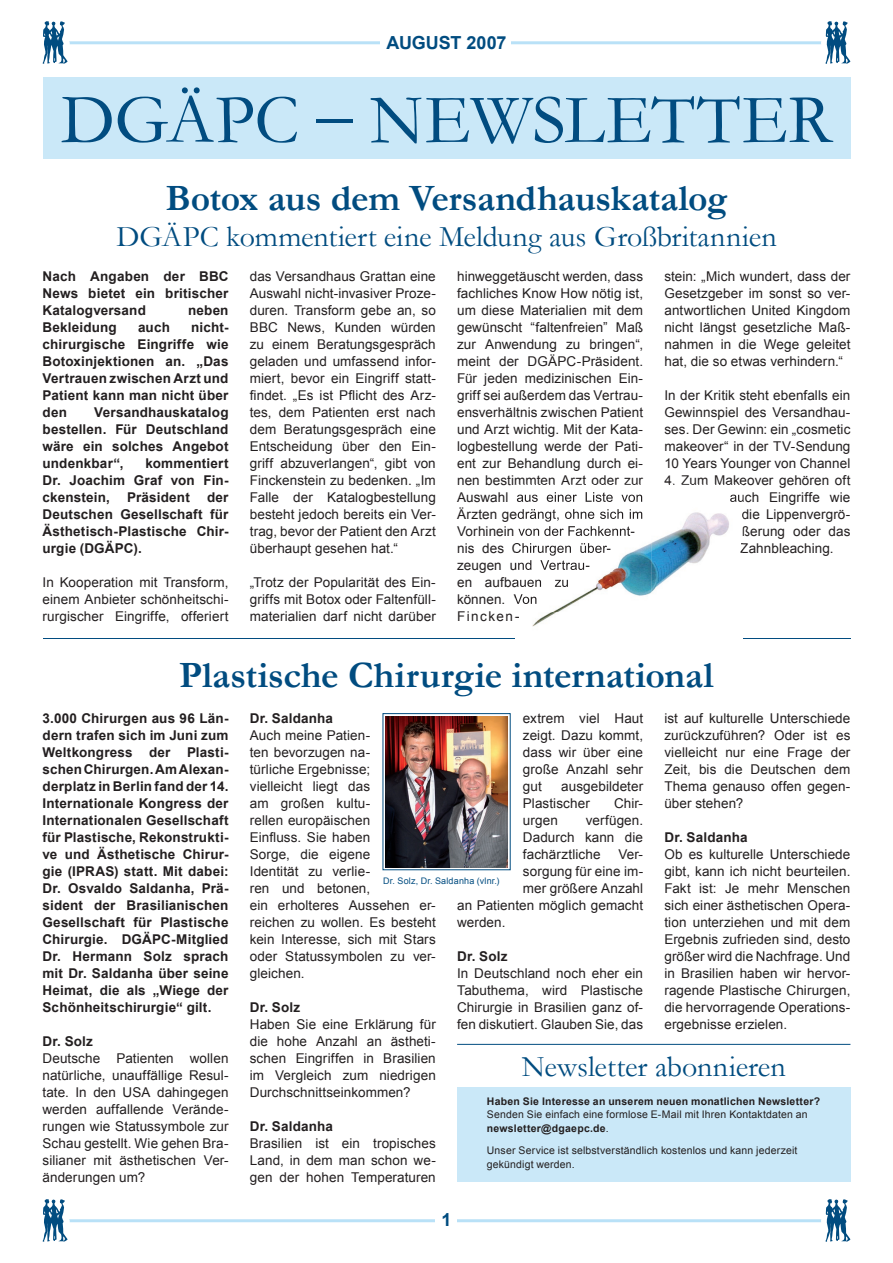
<style>
.page{position:relative;width:893px;height:1263px;background:#fff}
.page>*{position:absolute;margin:0;border:0;box-sizing:border-box;transform-origin:0 0}
.t1{font:70.5px "Garamond";letter-spacing:-.005em;color:#014c80}
.t2{font:600 37.5px "Garamond";letter-spacing:-.005em;color:#014c80}
.t3{font:30px "Garamond";color:#014c80}
.t4{font:700 18px "Arial";letter-spacing:-.01em;color:#014c80}
.t5{font:13.5px/17px "Arial";letter-spacing:.005em;color:#231f20;text-align:justify}
.t6{font:700 13.5px/17px "Arial";letter-spacing:.015em;color:#231f20;text-align:justify}
.t7{font:10.5px/13.5px "Arial";letter-spacing:.015em;color:#231f20}
.t8{font:700 10.5px "Arial";letter-spacing:.02em;color:#231f20}
.t9{font:9px "Arial";letter-spacing:.02em;color:#014c80}
.s1{font-weight:700}
</style>
<div class="page">
<div style="left:43px;top:78px;width:807px;height:81px;background:#cae8f8"></div>
<svg style="left:511px;top:21px;width:339px;height:43px"></svg>
<svg style="left:42px;top:21px;width:338px;height:43px"></svg>
<img style="left:386px;top:716px;width:122px;height:152px">
<svg style="left:457px;top:1199px;width:393px;height:43px"></svg>
<svg style="left:42px;top:1199px;width:393px;height:43px"></svg>
<hr style="left:43px;top:638px;width:807px;height:1px;background:#014c80">
<img style="left:532px;top:512px;width:197px;height:115px">
<img style="left:516px;top:492px;width:127px;height:10px">
<img style="left:516px;top:509px;width:127px;height:13px">
<img style="left:518px;top:526px;width:116px;height:10px">
<img style="left:516px;top:543px;width:94px;height:13px">
<img style="left:516px;top:560px;width:73px;height:13px">
<img style="left:516px;top:577px;width:53px;height:10px">
<img style="left:516px;top:594px;width:21px;height:10px">
<svg style="left:730px;top:494px;width:13px;height:24px"></svg>
<img style="left:516px;top:638px;width:226px;height:1px">
<div style="left:457px;top:1087px;width:393px;height:95px;background:#cae8f8"></div>
<hr style="left:457px;top:1044px;width:393px;height:1px;background:#014c80">
<h3 class="t4" style="left:387px;top:31px;width:121px">AUGUST 2007</h3>
<h1 class="t1" style="left:61px;top:72px;width:773px">DGÄPC – NEWSLETTER</h1>
<h2 class="t2" style="left:165px;top:172px;width:564px">Botox aus dem Versandhauskatalog</h2>
<h3 class="t3" style="left:116px;top:216px;width:662px">DGÄPC kommentiert eine Meldung aus Großbritannien</h3>
<p class="t5" style="left:250px;top:268px;width:188px">das Versandhaus Grattan eine Auswahl nicht-invasiver Proze&shy;duren. Transform gebe an, so BBC News, Kunden würden zu einem Beratungsgespräch geladen und umfassend infor&shy;miert, bevor ein Eingriff statt&shy;findet. „Es ist Pflicht des Arz&shy;tes, dem Patienten erst nach dem Beratungsgespräch eine Entscheidung über den Ein&shy;griff abzuverlangen“, gibt von Finckenstein zu bedenken. „Im Falle der Katalogbestellung besteht jedoch bereits ein Ver&shy;trag, bevor der Patient den Arzt überhaupt gesehen hat.“</p>
<p class="t5" style="left:250px;top:574px;width:187px">„Trotz der Popularität des Ein&shy;griffs mit Botox oder Faltenfüll&shy;materialien darf nicht darüber</p>
<p class="t6" style="left:43px;top:268px;width:188px">Nach Angaben der BBC News bietet ein britischer Katalogversand</p>
<p class="t5" style="left:664px;top:268px;width:188px">stein: „Mich wundert, dass der Gesetzgeber im sonst so ver&shy;antwortlichen United Kingdom nicht längst gesetzliche Maß&shy;nahmen in die Wege geleitet hat, die so etwas verhindern.“</p>
<p class="t5" style="left:664px;top:387px;width:187px">In der Kritik steht ebenfalls ein Gewinnspiel des Versandhau&shy;ses. Der Gewinn: ein „cosmetic makeover“ in der TV-Sendung 10 Years Younger von Channel</p>
<p class="t5" style="left:664px;top:472px;width:188px">4. Zum Makeover gehören oft</p>
<p class="t5" style="left:730px;top:489px;width:122px">auch Eingriffe wie</p>
<p class="t5" style="left:742px;top:506px;width:110px">die Lippenvergrö-</p>
<p class="t5" style="left:742px;top:523px;width:110px">ßerung oder das</p>
<p class="t5" style="left:740px;top:540px;width:95px">Zahnbleaching.</p>
<p class="t5" style="left:457px;top:268px;width:188px">hinweggetäuscht werden, dass fachliches Know How nötig ist, um diese Materialien mit dem gewünscht “faltenfreien” Maß zur Anwendung zu bringen“, meint der DGÄPC-Präsident.<br>Für jeden medizinischen Ein&shy;griff sei außerdem das Vertrau&shy;ensverhältnis zwischen Patient und Arzt wichtig. Mit der Kata&shy;logbestellung werde der Pati&shy;ent zur Behandlung durch ei&shy;nen bestimmten Arzt oder zur</p>
<p class="t6" style="left:188px;top:302px;width:42px">neben</p>
<p class="t6" style="left:43px;top:319px;width:188px;text-indent:149px">nicht&shy;chirurgische Eingriffe wie Botoxinjektionen an. „Das Vertrauen zwischen Arzt und Patient kann man nicht über den</p>
<p class="t6" style="left:43px;top:319px;width:76px">Bekleidung</p>
<p class="t6" style="left:138px;top:319px;width:33px">auch</p>
<p class="t6" style="left:43px;top:404px;width:188px;text-indent:52px">Versandhauskatalog bestellen. Für Deutschland wäre ein solches Angebot undenkbar“,</p>
<p class="t6" style="left:43px;top:455px;width:188px;text-indent:103px">kommentiert Dr. Joachim Graf von Fin&shy;ckenstein,</p>
<p class="t6" style="left:127px;top:489px;width:64px">Präsident</p>
<p class="t6" style="left:43px;top:489px;width:188px;text-indent:165px">der Deutschen Gesellschaft für Ästhetisch-Plastische Chir&shy;urgie (DGÄPC).</p>
<p class="t5" style="left:43px;top:574px;width:188px">In Kooperation mit Transform, einem Anbieter schönheitschi&shy;rurgischer Eingriffe, offeriert</p>
<p class="t5" style="left:457px;top:574px;width:113px;text-align:left">en aufbauen zu können. Von<br>Fincken-</p>
<h2 class="t2" style="left:179px;top:649px;width:536px">Plastische Chirurgie international</h2>
<p class="t5" style="left:523px;top:710px;width:122px">extrem viel Haut zeigt. Dazu kommt, dass wir über eine große Anzahl sehr gut</p>
<p class="t5" style="left:664px;top:710px;width:188px">ist auf kulturelle Unterschiede zurückzuführen? Oder ist es vielleicht nur eine Frage der Zeit, bis die Deutschen dem Thema genauso offen gegen&shy;über stehen?</p>
<p class="t6" style="left:664px;top:829px;width:85px">Dr. Saldanha</p>
<p class="t5" style="left:664px;top:846px;width:188px">Ob es kulturelle Unterschiede gibt, kann ich nicht beurteilen.<br>Fakt ist: Je mehr Menschen sich einer ästhetischen Opera&shy;tion unterziehen und mit dem Ergebnis zufrieden sind, desto größer wird die Nachfrage. Und in Brasilien haben wir hervor&shy;ragende Plastische Chirurgen, die hervorragende Operations&shy;ergebnisse erzielen.</p>
<p class="t6" style="left:43px;top:710px;width:188px">3.000 Chirurgen aus 96 Län&shy;dern trafen sich im Juni zum Weltkongress der Plasti&shy;schen Chirurgen. Am Alexan&shy;derplatz in Berlin fand der 14.<br>Internationale Kongress der Internationalen Gesellschaft für Plastische, Rekonstrukti&shy;ve und Ästhetische Chirur&shy;gie (IPRAS) statt. Mit dabei:<br>Dr. Osvaldo Saldanha, Prä&shy;sident der Brasilianischen Gesellschaft für Plastische Chirurgie. DGÄPC-Mitglied Dr. Hermann Solz sprach mit Dr. Saldanha über seine Heimat, die als „Wiege der Schönheitschirurgie“ gilt.</p>
<p class="t6" style="left:43px;top:1033px;width:52px">Dr. Solz</p>
<p class="t5" style="left:43px;top:1050px;width:188px">Deutsche Patienten wollen natürliche, unauffällige Resul&shy;tate. In den USA dahingegen werden auffallende Verände&shy;rungen wie Statussymbole zur Schau gestellt. Wie gehen Bra&shy;silianer mit ästhetischen Ver&shy;änderungen um?</p>
<p class="t6" style="left:250px;top:710px;width:85px">Dr. Saldanha</p>
<p class="t5" style="left:250px;top:727px;width:188px;text-align:left">Auch meine Patien-<br>ten bevorzugen na-<br>türliche Ergebnisse;<br>vielleicht liegt das<br>am großen kultu-<br>rellen europäischen<br>Einfluss. Sie haben<br>Sorge, die eigene<br>Identität zu verlie-<br>ren und betonen,<br>ein erholteres Aussehen er&shy;reichen zu wollen. Es besteht kein Interesse, sich mit Stars oder Statussymbolen zu ver&shy;gleichen.</p>
<p class="t6" style="left:250px;top:999px;width:52px">Dr. Solz</p>
<p class="t5" style="left:250px;top:1016px;width:188px">Haben Sie eine Erklärung für die hohe Anzahl an ästheti&shy;schen Eingriffen in Brasilien im Vergleich zum niedrigen Durchschnittseinkommen?</p>
<p class="t6" style="left:250px;top:1118px;width:85px">Dr. Saldanha</p>
<p class="t5" style="left:250px;top:1135px;width:188px">Brasilien ist ein tropisches Land, in dem man schon we&shy;gen der hohen Temperaturen</p>
<p class="t5" style="left:523px;top:778px;width:122px;text-indent:38px">ausgebildeter<br>Plastischer</p>
<p class="t5" style="left:614px;top:795px;width:31px">Chir-</p>
<p class="t5" style="left:523px;top:812px;width:122px;text-indent:63px">verfügen.<br>Dadurch kann die fachärztliche</p>
<p class="t5" style="left:523px;top:812px;width:36px">urgen</p>
<p class="t5" style="left:618px;top:846px;width:26px">Ver-</p>
<p class="t5" style="left:523px;top:863px;width:122px">sorgung für eine im-</p>
<p class="t5" style="left:523px;top:880px;width:122px">mer größere Anzahl</p>
<p class="t5" style="left:457px;top:897px;width:188px">an Patienten möglich gemacht</p>
<p class="t5" style="left:457px;top:914px;width:50px">werden.</p>
<p class="t6" style="left:457px;top:948px;width:52px">Dr. Solz</p>
<p class="t5" style="left:457px;top:965px;width:188px">In Deutschland noch eher ein Tabuthema, wird Plastische Chirurgie in Brasilien ganz of&shy;fen diskutiert. Glauben Sie, das</p>
<p class="t9" style="left:383px;top:874px;width:118px">Dr. Solz, Dr. Saldanha (vlnr.)</p>
<h3 class="t3" style="left:522px;top:1046px;width:265px">Newsletter abonnieren</h3>
<p class="t8" style="left:487px;top:1094px;width:335px">Haben Sie Interesse an unserem neuen monatlichen Newsletter?</p>
<p class="t7" style="left:487px;top:1108px;width:322px">Senden Sie einfach eine formlose E-Mail mit Ihren Kontaktdaten an <span class="s1">newsletter@dgaepc.de</span>.</p>
<p class="t7" style="left:487px;top:1144px;width:312px">Unser Service ist selbstverständlich kostenlos und kann jederzeit gekündigt werden.</p>
<h3 class="t4" style="left:441px;top:1208px;width:12px">1</h3>
</div>
